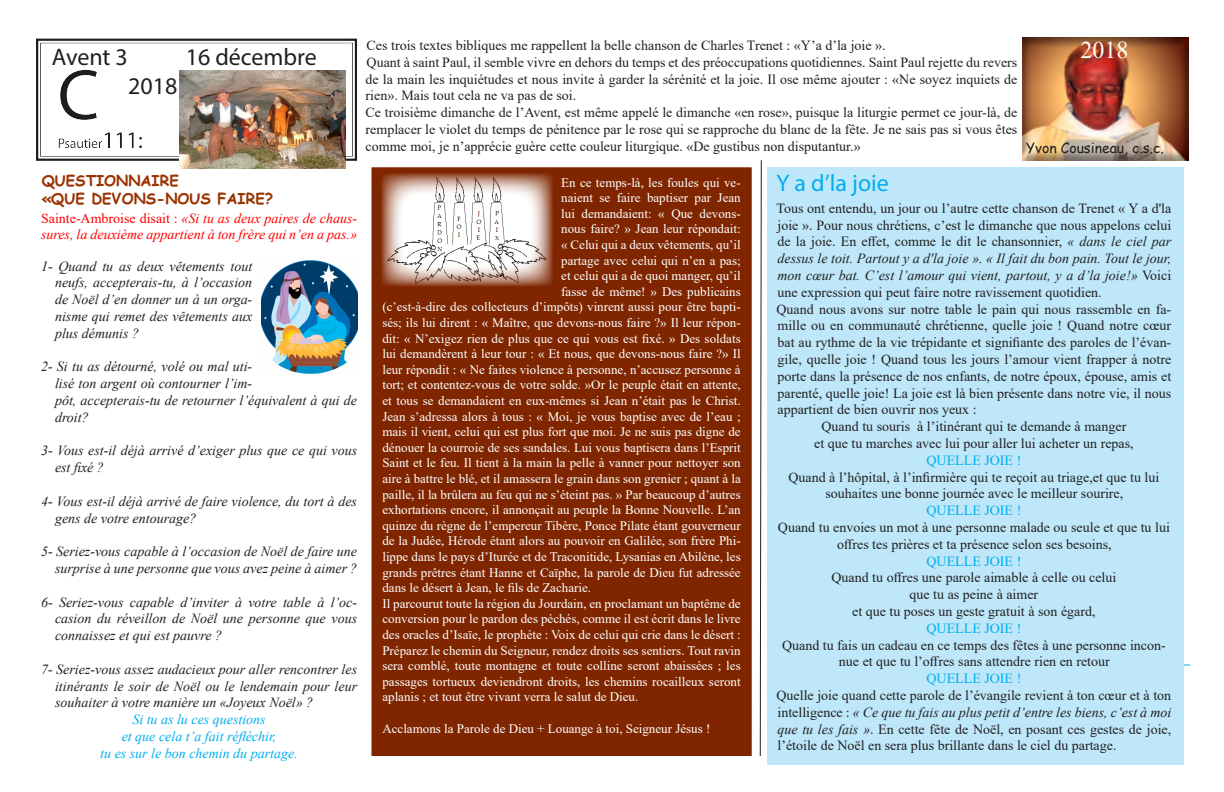
<style>
.page{position:relative;width:1224px;height:792px;background:#fff}
.page>*{position:absolute;margin:0;border:0;box-sizing:border-box;transform-origin:0 0}
.t1{font:24px "Myriad Pro";color:#231f20}
.t2{font:24px "Myriad Pro";color:#00aeef}
.t3{font:24px "Times New Roman";color:#fff}
.t4{font:700 15px "Comic Sans MS";color:#930}
.t5{font:14px/16.8px "Times New Roman";color:#231f20;text-align:justify}
.t6{font:italic 14px/16.8px "Times New Roman";color:#231f20;text-align:justify}
.t7{font:italic 14px/16.8px "Times New Roman";color:#f00}
.t8{font:italic 14px "Times New Roman";color:#00aeef}
.t9{font:14px "Times New Roman";color:#00aeef}
.t10{font:14px "Comic Sans MS";color:#231f20}
.t11{font:13px/15.6px "Times New Roman";color:#fff;text-align:justify}
.s1{font-style:normal}
.s2{font-style:italic}
</style>
<div class="page">
<div style="left:371px;top:167px;width:381px;height:589px;background:#7f2600;border:1px solid #7f2600"></div>
<div style="left:1021px;top:37px;width:167px;height:126px;background:#231f20;opacity:.5"></div>
<div style="left:25px;top:25px;width:342px;height:149px;background:#231f20;opacity:.5"></div>
<svg style="left:40px;top:43px;width:313px;height:114px"></svg>
<div style="left:48px;top:57px;width:103px;height:104px;background:#231f20;opacity:.5"></div>
<svg style="left:760px;top:160px;width:2px;height:596px"></svg>
<img style="left:382px;top:174px;width:170px;height:112px">
<hr style="left:767px;top:665px;width:423px;height:1px;background:#00aeef">
<div style="left:767px;top:167px;width:417px;height:598px;background:#bee7fa"></div>
<img style="left:261px;top:260px;width:96px;height:114px">
<img style="left:180px;top:70px;width:166px;height:98px">
<p class="t1" style="left:52px;top:42px;width:78px">Avent 3</p>
<p class="t1" style="left:186px;top:42px;width:133px">16 décembre</p>
<p class="t1" style="left:128px;top:71px;width:51px">2018</p>
<p class="t4" style="left:42px;top:169px;width:139px">QUESTIONNAIRE</p>
<p class="t4" style="left:42px;top:187px;width:233px">«QUE DEVONS-NOUS FAIRE?</p>
<p class="t7" style="left:41px;top:209px;width:318px"><span class="s1">Sainte-Ambroise disait :</span> «Si tu as deux paires de chaus&shy;sures, la deuxième appartient à ton frère qui n’en a pas.»</p>
<p class="t6" style="left:55px;top:257px;width:199px;text-indent:-14px">1- Quand tu as deux vêtements tout neufs, accepterais-tu, à l’occasion de Noël d’en donner un à un orga&shy;nisme qui remet des vêtements aux plus démunis ?</p>
<p class="t6" style="left:55px;top:358px;width:304px;text-align:left;text-indent:-14px">2- Si tu as détourné, volé ou mal uti-<br>lisé ton argent où contourner l’im-<br>pôt, accepterais-tu de retourner l’équivalent à qui de droit?</p>
<p class="t6" style="left:55px;top:442px;width:304px;text-indent:-14px">3- Vous est-il déjà arrivé d’exiger plus que ce qui vous est fixé ?</p>
<p class="t6" style="left:55px;top:492px;width:304px;text-indent:-14px">4- Vous est-il déjà arrivé de faire violence, du tort à des gens de votre entourage?</p>
<p class="t6" style="left:41px;top:543px;width:318px;text-align:right">5- Seriez-vous capable à l’occasion de Noël de faire une surprise à une personne que vous avez peine à aimer ?</p>
<p class="t6" style="left:55px;top:593px;width:304px;text-indent:-14px">6- Seriez-vous capable d’inviter à votre table à l’oc&shy;casion du réveillon de Noël une personne que vous connaissez et qui est pauvre ?</p>
<p class="t6" style="left:55px;top:660px;width:304px;text-indent:-14px">7- Seriez-vous assez audacieux pour aller rencontrer les itinérants le soir de Noël ou le lendemain pour leur souhaiter à votre manière un «Joyeux Noël» ?</p>
<p class="t8" style="left:132px;top:710px;width:135px">Si tu as lu ces questions</p>
<p class="t8" style="left:122px;top:727px;width:156px">et que cela t’a fait réfléchir,</p>
<p class="t8" style="left:100px;top:744px;width:199px">tu es sur le bon chemin du partage.</p>
<p class="t5" style="left:367px;top:37px;width:521px">Ces trois textes bibliques me rappellent la belle chanson de Charles Trenet : «Y’a d’la joie ».</p>
<p class="t5" style="left:366px;top:53px;width:653px">Quant à saint Paul, il semble vivre en dehors du temps et des préoccupations quotidiennes. Saint Paul rejette du revers de la main les inquiétudes et nous invite à garder la sérénité et la joie. Il ose même ajouter : «Ne soyez inquiets de rien». Mais tout cela ne va pas de soi.</p>
<p class="t5" style="left:366px;top:104px;width:653px">Ce troisième dimanche de l’Avent, est même appelé le dimanche «en rose», puisque la liturgie permet ce jour-là, de remplacer le violet du temps de pénitence par le rose qui se rapproche du blanc de la fête. Je ne sais pas si vous êtes comme moi, je n’apprécie guère cette couleur liturgique. «De gustibus non disputantur.»</p>
<p class="t3" style="left:1080px;top:33px;width:49px">2018</p>
<p class="t10" style="left:1026px;top:138px;width:139px">Yvon Cousineau, c.s.c.</p>
<p class="t11" style="left:561px;top:174px;width:181px">En ce temps-là, les foules qui ve-</p>
<p class="t11" style="left:561px;top:190px;width:181px">naient se faire baptiser par Jean</p>
<p class="t11" style="left:561px;top:205px;width:181px">lui demandaient: « Que devons-</p>
<p class="t11" style="left:561px;top:221px;width:181px">nous faire? » Jean leur répondait:</p>
<p class="t11" style="left:561px;top:236px;width:181px">« Celui qui a deux vêtements, qu’il</p>
<p class="t11" style="left:561px;top:252px;width:181px">partage avec celui qui n’en a pas;</p>
<p class="t11" style="left:561px;top:268px;width:181px">et celui qui a de quoi manger, qu’il</p>
<p class="t11" style="left:561px;top:283px;width:181px">fasse de même! » Des publicains</p>
<p class="t11" style="left:382px;top:299px;width:360px">(c’est-à-dire des collecteurs d’impôts) vinrent aussi pour être bapti-</p>
<p class="t11" style="left:382px;top:314px;width:360px">sés; ils lui dirent : « Maître, que devons-nous faire ?» Il leur répon-</p>
<p class="t11" style="left:382px;top:330px;width:360px">dit: « N’exigez rien de plus que ce qui vous est fixé. » Des soldats</p>
<p class="t11" style="left:382px;top:346px;width:360px">lui demandèrent à leur tour : « Et nous, que devons-nous faire ?» Il</p>
<p class="t11" style="left:382px;top:361px;width:360px">leur répondit : « Ne faites violence à personne, n’accusez personne à</p>
<p class="t11" style="left:382px;top:377px;width:360px">tort; et contentez-vous de votre solde. »Or le peuple était en attente,</p>
<p class="t11" style="left:382px;top:392px;width:360px">et tous se demandaient en eux-mêmes si Jean n’était pas le Christ.</p>
<p class="t11" style="left:382px;top:408px;width:360px">Jean s’adressa alors à tous : « Moi, je vous baptise avec de l’eau ;</p>
<p class="t11" style="left:382px;top:424px;width:360px">mais il vient, celui qui est plus fort que moi. Je ne suis pas digne de</p>
<p class="t11" style="left:382px;top:439px;width:360px">dénouer la courroie de ses sandales. Lui vous baptisera dans l’Esprit</p>
<p class="t11" style="left:382px;top:455px;width:360px">Saint et le feu. Il tient à la main la pelle à vanner pour nettoyer son</p>
<p class="t11" style="left:382px;top:470px;width:360px">aire à battre le blé, et il amassera le grain dans son grenier ; quant à la</p>
<p class="t11" style="left:382px;top:486px;width:360px">paille, il la brûlera au feu qui ne s’éteint pas. » Par beaucoup d’autres</p>
<p class="t11" style="left:382px;top:502px;width:360px">exhortations encore, il annonçait au peuple la Bonne Nouvelle. L’an</p>
<p class="t11" style="left:382px;top:517px;width:360px">quinze du règne de l’empereur Tibère, Ponce Pilate étant gouverneur</p>
<p class="t11" style="left:382px;top:533px;width:360px">de la Judée, Hérode étant alors au pouvoir en Galilée, son frère Phi-</p>
<p class="t11" style="left:382px;top:548px;width:360px">lippe dans le pays d’Iturée et de Traconitide, Lysanias en Abilène, les</p>
<p class="t11" style="left:382px;top:564px;width:360px">grands prêtres étant Hanne et Caïphe, la parole de Dieu fut adressée</p>
<p class="t11" style="left:382px;top:580px;width:210px">dans le désert à Jean, le fils de Zacharie.</p>
<p class="t11" style="left:382px;top:595px;width:360px">Il parcourut toute la région du Jourdain, en proclamant un baptême de conversion pour le pardon des péchés, comme il est écrit dans le livre des oracles d’Isaïe, le prophète : Voix de celui qui crie dans le désert :<br>Préparez le chemin du Seigneur, rendez droits ses sentiers. Tout ravin sera comblé, toute montagne et toute colline seront abaissées ; les passages tortueux deviendront droits, les chemins rocailleux seront aplanis ; et tout être vivant verra le salut de Dieu.</p>
<p class="t11" style="left:382px;top:720px;width:329px">Acclamons la Parole de Dieu + Louange à toi, Seigneur Jésus !</p>
<p class="t2" style="left:777px;top:168px;width:114px">Y a d’la joie</p>
<p class="t5" style="left:777px;top:199px;width:396px">Tous ont entendu, un jour ou l’autre cette chanson de Trenet « Y a d'la joie ». Pour nous chrétiens, c’est le dimanche que nous appelons celui de la joie. En effet, comme le dit le chansonnier, <span class="s2">« dans le ciel par dessus le toit. Partout y a d'la joie ». « Il fait du bon pain. Tout le jour, mon cœur bat. C’est l’amour qui vient, partout, y a d’la joie!»</span> Voici une expression qui peut faire notre ravissement quotidien.</p>
<p class="t5" style="left:777px;top:300px;width:396px">Quand nous avons sur notre table le pain qui nous rassemble en fa&shy;mille ou en communauté chrétienne, quelle joie ! Quand notre cœur bat au rythme de la vie trépidante et signifiante des paroles de l’évan&shy;gile, quelle joie ! Quand tous les jours l’amour vient frapper à notre porte dans la présence de nos enfants, de notre époux, épouse, amis et parenté, quelle joie! La joie est là bien présente dans notre vie, il nous appartient de bien ouvrir nos yeux :</p>
<p class="t5" style="left:822px;top:418px;width:306px">Quand tu souris à l’itinérant qui te demande à manger</p>
<p class="t5" style="left:814px;top:434px;width:321px">et que tu marches avec lui pour aller lui acheter un repas,</p>
<p class="t9" style="left:926px;top:450px;width:96px">QUELLE JOIE !</p>
<p class="t5" style="left:788px;top:468px;width:372px;text-align:center">Quand à l’hôpital, à l’infirmière qui te reçoit au triage,et que tu lui souhaites une bonne journée avec le meilleur sourire,</p>
<p class="t9" style="left:926px;top:501px;width:96px">QUELLE JOIE !</p>
<p class="t5" style="left:778px;top:518px;width:393px;text-align:center">Quand tu envoies un mot à une personne malade ou seule et que tu lui offres tes prières et ta présence selon ses besoins,</p>
<p class="t9" style="left:926px;top:551px;width:96px">QUELLE JOIE !</p>
<p class="t5" style="left:832px;top:569px;width:286px">Quand tu offres une parole aimable à celle ou celui</p>
<p class="t5" style="left:910px;top:586px;width:130px">que tu as peine à aimer</p>
<p class="t5" style="left:852px;top:602px;width:245px">et que tu poses un geste gratuit à son égard,</p>
<p class="t9" style="left:926px;top:618px;width:96px">QUELLE JOIE !</p>
<p class="t5" style="left:782px;top:636px;width:385px;text-align:center">Quand tu fais un cadeau en ce temps des fêtes à une personne incon&shy;nue et que tu l’offres sans attendre rien en retour</p>
<p class="t9" style="left:926px;top:669px;width:96px">QUELLE JOIE !</p>
<p class="t5" style="left:777px;top:686px;width:396px">Quelle joie quand cette parole de l’évangile revient à ton cœur et à ton intelligence : <span class="s2">« Ce que tu fais au plus petit d’entre les biens, c’est à moi que tu les fais »</span>. En cette fête de Noël, en posant ces gestes de joie, l’étoile de Noël en sera plus brillante dans le ciel du partage.</p>
</div>
